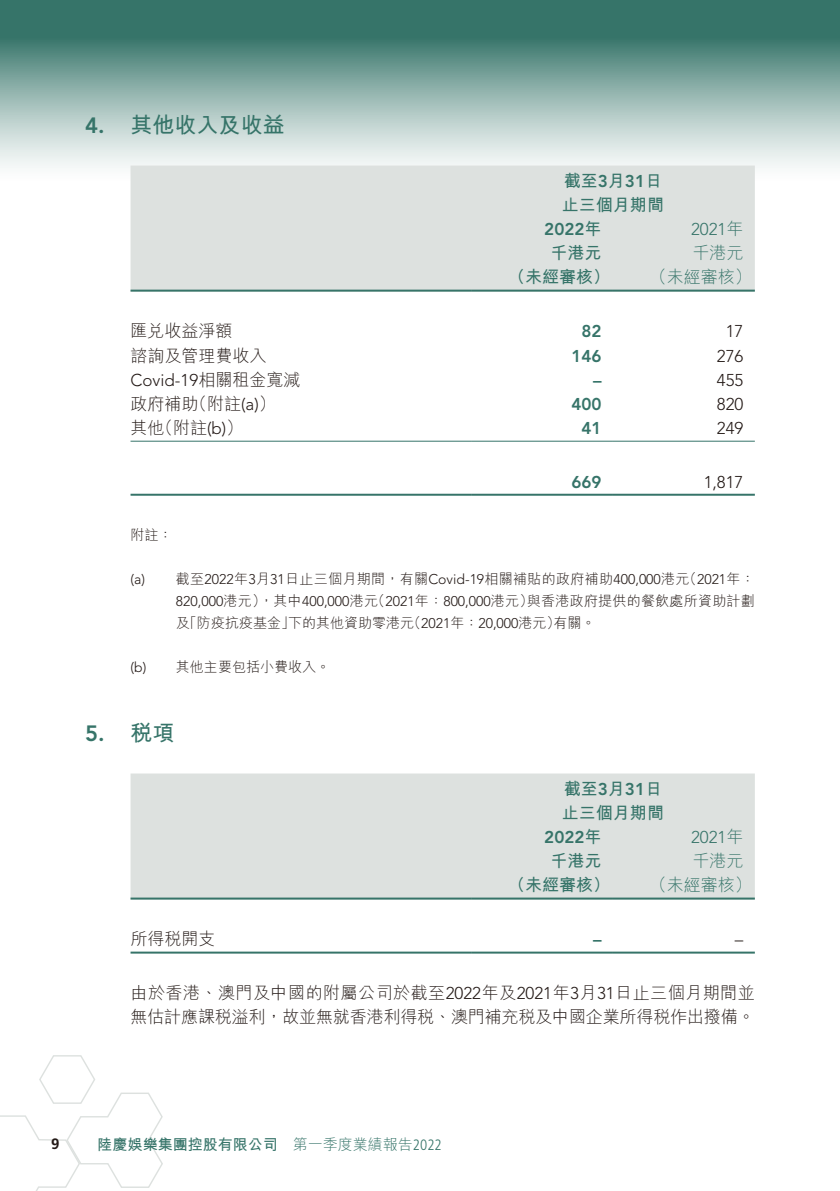
<style>
.page{position:relative;width:840px;height:1191px;background:#fff}
.page>*{position:absolute;margin:0;border:0;box-sizing:border-box;transform-origin:0 0}
.t1{font:700 22px "M Hei HK";color:#367469}
.t2{font:800 22px "Avenir LT Std";color:#367469}
.t3{font:300 17px/24px "M Hei HK";color:#231916}
.t4{font:700 17px/24px "M Hei HK";color:#367469}
.t5{font:300 17px "Avenir LT Std";color:#231916}
.t6{font:800 17px "Avenir LT Std";color:#367469}
.t7{font:300 17px "M Hei HK";color:#367469}
.t8{font:300 17px "Avenir LT Std";color:#367469}
.t9{font:300 15px "M Hei HK";color:#367469}
.t10{font:700 15px "M Hei HK";color:#367469}
.t11{font:700 15px "Frutiger LT Std";color:#231916}
.t12{font:300 14px "M Hei HK";letter-spacing:.015em;color:#231916}
.t13{font:300 14px "Avenir LT Std";color:#231916}
.s1{font-family:"Avenir LT Std";font-weight:800}
.s2{font-family:"M Hei HK";font-weight:700}
.s3{font-family:"M Hei HK"}
.s4{font-family:"Avenir LT Std"}
.s5{font-family:"Frutiger LT Std";font-stretch:condensed}
</style>
<div class="page">
<svg style="left:0;top:0;width:839px;height:248px;background:#93b4ae"></svg>
<svg style="left:0;top:1055px;width:163px;height:136px"></svg>
<div style="left:130px;top:165px;width:624px;height:125px;background:#dde1df"></div>
<hr style="left:130px;top:290px;width:341px;height:2px;background:#367469">
<hr style="left:471px;top:290px;width:141px;height:2px;background:#367469">
<hr style="left:612px;top:290px;width:142px;height:2px;background:#367469">
<hr style="left:130px;top:441px;width:341px;height:1px;background:#367469">
<hr style="left:471px;top:441px;width:141px;height:1px;background:#367469">
<hr style="left:612px;top:441px;width:142px;height:1px;background:#367469">
<hr style="left:130px;top:494px;width:341px;height:2px;background:#367469">
<hr style="left:471px;top:494px;width:141px;height:2px;background:#367469">
<hr style="left:612px;top:494px;width:142px;height:2px;background:#367469">
<div style="left:130px;top:773px;width:624px;height:124px;background:#dde1df"></div>
<hr style="left:130px;top:897px;width:341px;height:2px;background:#367469">
<hr style="left:471px;top:897px;width:141px;height:2px;background:#367469">
<hr style="left:612px;top:897px;width:142px;height:2px;background:#367469">
<hr style="left:130px;top:951px;width:341px;height:2px;background:#367469">
<hr style="left:471px;top:951px;width:141px;height:2px;background:#367469">
<hr style="left:612px;top:951px;width:142px;height:2px;background:#367469">
<p class="t2" style="left:85px;top:112px;width:21px">4.</p>
<p class="t2" style="left:85px;top:720px;width:21px">5.</p>
<p class="t1" style="left:130px;top:109px;width:155px">其他收入及收益</p>
<p class="t4" style="left:561px;top:168px;width:103px">截至月<span class="s1">3 31</span>日止三個月期間</p>
<p class="t6" style="left:544px;top:219px;width:59px">2022<span class="s2">年</span></p>
<p class="t8" style="left:690px;top:220px;width:54px">2021<span class="s3">年</span></p>
<p class="t4" style="left:550px;top:240px;width:52px">千港元</p>
<p class="t7" style="left:692px;top:244px;width:52px">千港元</p>
<p class="t4" style="left:507px;top:264px;width:103px">（未經審核）</p>
<p class="t7" style="left:649px;top:268px;width:103px">（未經審核(</p>
<p class="t3" style="left:130px;top:319px;width:103px">匯兌收益淨額</p>
<p class="t6" style="left:581px;top:321px;width:22px">82</p>
<p class="t5" style="left:725px;top:322px;width:19px">17</p>
<p class="t3" style="left:130px;top:343px;width:137px">諮詢及管理費收入</p>
<p class="t6" style="left:571px;top:345px;width:32px">146</p>
<p class="t5" style="left:716px;top:346px;width:28px">276</p>
<p class="t5" style="left:130px;top:370px;width:171px">Covid-19<span class="s3">相關租金寬減</span></p>
<p class="t6" style="left:592px;top:369px;width:10px">–</p>
<p class="t5" style="left:716px;top:370px;width:28px">455</p>
<p class="t3" style="left:190px;top:391px;width:87px">（附註 (<span class="s4">(a(</span></p>
<p class="t3" style="left:130px;top:391px;width:69px">政府補助</p>
<p class="t6" style="left:571px;top:393px;width:32px">400</p>
<p class="t5" style="left:716px;top:394px;width:28px">820</p>
<p class="t3" style="left:156px;top:415px;width:89px">（附註 <span class="s4">b(</span> (<span class="s4">(</span></p>
<p class="t3" style="left:130px;top:415px;width:35px">其他</p>
<p class="t6" style="left:581px;top:417px;width:22px">41</p>
<p class="t5" style="left:716px;top:418px;width:28px">249</p>
<p class="t6" style="left:571px;top:471px;width:32px">669</p>
<p class="t5" style="left:703px;top:472px;width:41px">1,817</p>
<p class="t12" style="left:130px;top:527px;width:43px">附註：</p>
<p class="t13" style="left:130px;top:571px;width:16px">a( )</p>
<p class="t13" style="left:130px;top:659px;width:17px">b( )</p>
<p class="t13" style="left:682px;top:571px;width:73px"><span class="s3">（</span>2021<span class="s3">年：</span></p>
<p class="t12" style="left:176px;top:571px;width:514px">截至<span class="s4">2022</span>年月<span class="s4">3 31</span>日止三個月期間，有關<span class="s4">Covid-19</span>相關補貼的政府補助<span class="s4">400,000</span>港元</p>
<p class="t13" style="left:176px;top:593px;width:203px">820,000<span class="s3">港元，）其中</span>400,000<span class="s3">港元</span></p>
<p class="t13" style="left:371px;top:593px;width:164px"><span class="s3">（</span>2021<span class="s3">年：</span>800,000<span class="s3">港元）</span></p>
<p class="t12" style="left:526px;top:593px;width:229px">與香港政府提供的餐飲處所資助計劃</p>
<p class="t12" style="left:176px;top:615px;width:120px">「及防疫抗疫基金」</p>
<p class="t12" style="left:176px;top:659px;width:155px">其他主要包括小費收入。</p>
<p class="t13" style="left:407px;top:615px;width:155px"><span class="s3">（</span>2021<span class="s3">年：</span>20,000<span class="s3">港元）</span></p>
<p class="t12" style="left:288px;top:615px;width:127px">下的其他資助零港元</p>
<p class="t12" style="left:553px;top:615px;width:43px">有關。</p>
<p class="t1" style="left:130px;top:717px;width:45px">稅項</p>
<p class="t4" style="left:561px;top:775px;width:103px">截至月<span class="s1">3 31</span>日止三個月期間</p>
<p class="t6" style="left:544px;top:827px;width:59px">2022<span class="s2">年</span></p>
<p class="t4" style="left:550px;top:847px;width:52px">千港元</p>
<p class="t8" style="left:690px;top:827px;width:54px">2021<span class="s3">年</span></p>
<p class="t7" style="left:692px;top:852px;width:52px">千港元</p>
<p class="t4" style="left:507px;top:871px;width:103px">（未經審核）</p>
<p class="t7" style="left:649px;top:876px;width:103px">（未經審核(</p>
<p class="t3" style="left:130px;top:927px;width:86px">所得稅開支</p>
<p class="t3" style="left:130px;top:981px;width:625px">由於香港、澳門及中國的附屬公司於截至<span class="s4">2022</span>年及<span class="s4">2021</span>年月<span class="s4">3 31</span>日止三個月期間並無估計應課稅溢利，故並無就香港利得稅、澳門補充稅及中國企業所得稅作出撥備。</p>
<p class="t6" style="left:592px;top:929px;width:10px">–</p>
<p class="t5" style="left:734px;top:929px;width:10px">–</p>
<p class="t11" style="left:51px;top:1134px;width:10px">9</p>
<p class="t10" style="left:98px;top:1133px;width:182px">陸慶娛樂集團控股有限公司</p>
<p class="t9" style="left:293px;top:1136px;width:150px">第一季度業績報告<span class="s5">2022</span></p>
</div>
